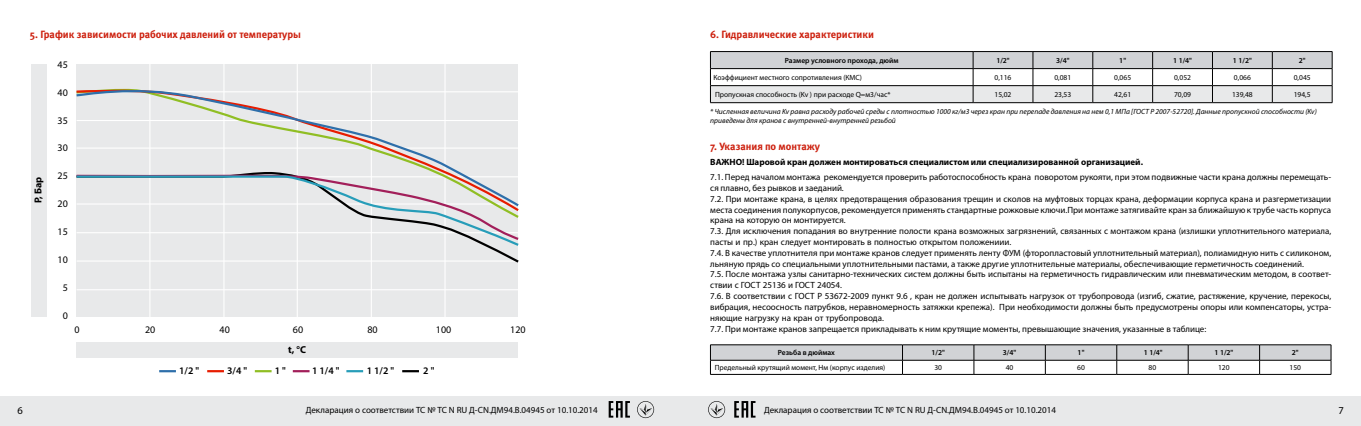
<style>
.page{position:relative;width:1361px;height:426px;background:#fff}
.page>*{position:absolute;margin:0;border:0;box-sizing:border-box;transform-origin:0 0}
.t1{font:10.5px "Meta Bold C";color:#cd210f}
.t2{font:10.5px "Myriad Pro";color:#000}
.t3{font:10.05px "Myriad Pro";color:#000}
.t4{font:600 10.05px "Myriad Pro";color:#000}
.t5{font:700 10.05px "Myriad Pro";color:#000}
.t6{font:9px/10.8px "Myriad Pro";color:#000}
.t7{font:700 9px "Myriad Pro";color:#000}
.t8{font:italic 7.5px/9px "Myriad Pro";color:#000}
.t9{font:7.5px "Myriad Pro";color:#000}
.t10{font:600 7.5px "Myriad Pro";color:#000}
</style>
<div class="page">
<div style="left:0;top:395px;width:1361px;height:30px;background:#e8e9ea"></div>
<svg style="left:708px;top:401px;width:17px;height:16px"></svg>
<svg style="left:637px;top:401px;width:17px;height:16px"></svg>
<svg style="left:609px;top:401px;width:21px;height:16px"></svg>
<svg style="left:734px;top:401px;width:21px;height:16px"></svg>
<svg style="left:710px;top:344px;width:621px;height:30px"></svg>
<hr style="left:710px;top:102px;width:263px;height:1px;background:#000">
<hr style="left:973px;top:102px;width:60px;height:1px;background:#000">
<hr style="left:1033px;top:102px;width:60px;height:1px;background:#000">
<hr style="left:1093px;top:102px;width:59px;height:1px;background:#000">
<hr style="left:1152px;top:102px;width:60px;height:1px;background:#000">
<hr style="left:1212px;top:102px;width:60px;height:1px;background:#000">
<hr style="left:1272px;top:102px;width:60px;height:1px;background:#000">
<svg style="left:710px;top:51px;width:623px;height:51px"></svg>
<div style="left:77px;top:64px;width:441px;height:252px;background:#e8e9ea"></div>
<div style="left:77px;top:342px;width:441px;height:15px;background:#e8e9ea"></div>
<div style="left:31px;top:64px;width:16px;height:252px;background:#e8e9ea"></div>
<hr style="left:149px;top:62px;width:1px;height:258px;background:#fff">
<hr style="left:223px;top:62px;width:1px;height:258px;background:#fff">
<hr style="left:297px;top:62px;width:1px;height:258px;background:#fff">
<hr style="left:371px;top:62px;width:1px;height:258px;background:#fff">
<hr style="left:444px;top:62px;width:1px;height:258px;background:#fff">
<hr style="left:77px;top:289px;width:441px;height:1px;background:#fff">
<svg style="left:76px;top:247px;width:443px;height:17px"></svg>
<svg style="left:76px;top:208px;width:443px;height:39px"></svg>
<svg style="left:76px;top:85px;width:443px;height:123px"></svg>
<hr style="left:159px;top:369px;width:17px;height:3px;background:#2e6faa">
<hr style="left:207px;top:369px;width:17px;height:3px;background:#e71c00">
<hr style="left:255px;top:369px;width:17px;height:3px;background:#90be24">
<hr style="left:293px;top:369px;width:16px;height:3px;background:#a21f5a">
<hr style="left:346px;top:369px;width:17px;height:3px;background:#279db9">
<hr style="left:402px;top:369px;width:17px;height:3px;background:#000">
<p class="t1" style="left:30px;top:28px;width:273px">5. График зависимости рабочих давлений от температуры</p>
<p class="t1" style="left:710px;top:28px;width:165px">6. Гидравлические характеристики</p>
<p class="t5" style="left:32px;top:203px;width:28px;rotate:-90deg">P, Бар</p>
<p class="t3" style="left:58px;top:58px;width:12px">45</p>
<p class="t3" style="left:58px;top:86px;width:12px">40</p>
<p class="t3" style="left:58px;top:114px;width:12px">35</p>
<p class="t3" style="left:58px;top:142px;width:12px">30</p>
<p class="t3" style="left:58px;top:170px;width:12px">25</p>
<p class="t3" style="left:58px;top:197px;width:12px">20</p>
<p class="t3" style="left:58px;top:225px;width:12px">15</p>
<p class="t3" style="left:58px;top:253px;width:12px">10</p>
<p class="t3" style="left:63px;top:281px;width:7px">5</p>
<p class="t3" style="left:63px;top:309px;width:7px">0</p>
<p class="t3" style="left:74px;top:322px;width:7px">0</p>
<p class="t3" style="left:145px;top:322px;width:12px">20</p>
<p class="t3" style="left:220px;top:322px;width:12px">40</p>
<p class="t3" style="left:293px;top:322px;width:12px">60</p>
<p class="t3" style="left:367px;top:322px;width:12px">80</p>
<p class="t3" style="left:436px;top:322px;width:17px">100</p>
<p class="t3" style="left:510px;top:322px;width:17px">120</p>
<p class="t4" style="left:179px;top:364px;width:21px">1/2 "</p>
<p class="t4" style="left:227px;top:364px;width:21px">3/4 "</p>
<p class="t4" style="left:275px;top:364px;width:13px">1 "</p>
<p class="t4" style="left:312px;top:364px;width:29px">1 1/4 "</p>
<p class="t4" style="left:367px;top:364px;width:29px">1 1/2 "</p>
<p class="t4" style="left:423px;top:364px;width:13px">2 "</p>
<p class="t5" style="left:288px;top:342px;width:19px">t, °C</p>
<p class="t10" style="left:785px;top:56px;width:115px">Размер условного прохода, дюйм</p>
<p class="t10" style="left:996px;top:56px;width:15px">1/2"</p>
<p class="t10" style="left:1056px;top:56px;width:15px">3/4"</p>
<p class="t10" style="left:1119px;top:56px;width:8px">1"</p>
<p class="t10" style="left:1173px;top:56px;width:20px">1 1/4"</p>
<p class="t10" style="left:1233px;top:56px;width:20px">1 1/2"</p>
<p class="t10" style="left:1299px;top:56px;width:8px">2"</p>
<p class="t9" style="left:713px;top:73px;width:150px">Коэффициент местного сопротивления (КМС)</p>
<p class="t9" style="left:994px;top:73px;width:18px">0,116</p>
<p class="t9" style="left:1054px;top:73px;width:18px">0,081</p>
<p class="t9" style="left:1114px;top:73px;width:18px">0,065</p>
<p class="t9" style="left:1174px;top:73px;width:18px">0,052</p>
<p class="t9" style="left:1234px;top:73px;width:18px">0,066</p>
<p class="t9" style="left:1293px;top:73px;width:18px">0,045</p>
<p class="t9" style="left:715px;top:90px;width:177px">Пропускная способность (Kv ) при расходе Q=м3/час*</p>
<p class="t9" style="left:994px;top:90px;width:18px">15,02</p>
<p class="t9" style="left:1054px;top:90px;width:18px">23,53</p>
<p class="t9" style="left:1114px;top:90px;width:18px">42,61</p>
<p class="t9" style="left:1174px;top:90px;width:18px">70,09</p>
<p class="t9" style="left:1232px;top:90px;width:22px">139,48</p>
<p class="t9" style="left:1293px;top:90px;width:18px">194,5</p>
<p class="t8" style="left:710px;top:107px;width:608px">* Численная величина Kv равна расходу рабочей среды с плотностью 1000 кг/м3 через кран при перепаде давления на нем 0,1 МПа [ГОСТ Р 2007-52720]. Данные пропускной способности (Kv) приведены для кранов с внутренней-внутренней резьбой</p>
<p class="t1" style="left:710px;top:140px;width:111px">7. Указания по монтажу</p>
<p class="t7" style="left:710px;top:156px;width:434px">ВАЖНО! Шаровой кран должен монтироваться специалистом или специализированной организацией.</p>
<p class="t6" style="left:710px;top:171px;width:622px">7.1. Перед началом монтажа рекомендуется проверить работоспособность крана поворотом рукояти, при этом подвижные части крана должны перемещать&shy;ся плавно, без рывков и заеданий.<br>7.2. При монтаже крана, в целях предотвращения образования трещин и сколов на муфтовых торцах крана, деформации корпуса крана и разгерметизации места соединения полукорпусов, рекомендуется применять стандартные рожковые ключи.При монтаже затягивайте кран за ближайшую к трубе часть корпуса крана на которую он монтируется.<br>7.3. Для исключения попадания во внутренние полости крана возможных загрязнений, связанных с монтажом крана (излишки уплотнительного материала, пасты и пр.) кран следует монтировать в полностью открытом положениии.<br>7.4. В качестве уплотнителя при монтаже кранов следует применять ленту ФУМ (фторопластовый уплотнительный материал), полиамидную нить с силиконом, льняную прядь со специальными уплотнительными пастами, а также другие уплотнительные материалы, обеспечивающие герметичность соединений.<br>7.5. После монтажа узлы санитарно-технических систем должны быть испытаны на герметичность гидравлическим или пневматическим методом, в соответ&shy;ствии с ГОСТ 25136 и ГОСТ 24054.<br>7.6. В соответствии с ГОСТ Р 53672-2009 пункт 9.6 , кран не должен испытывать нагрузок от трубопровода (изгиб, сжатие, растяжение, кручение, перекосы, вибрация, несоосность патрубков, неравномерность затяжки крепежа). При необходимости должны быть предусмотрены опоры или компенсаторы, устра&shy;няющие нагрузку на кран от трубопровода.<br>7.7. При монтаже кранов запрещается прикладывать к ним крутящие моменты, превышающие значения, указанные в таблице:</p>
<p class="t10" style="left:778px;top:347px;width:59px">Резьба в дюймах</p>
<p class="t10" style="left:931px;top:347px;width:15px">1/2"</p>
<p class="t10" style="left:1003px;top:347px;width:15px">3/4"</p>
<p class="t10" style="left:1077px;top:347px;width:8px">1"</p>
<p class="t10" style="left:1143px;top:347px;width:20px">1 1/4"</p>
<p class="t10" style="left:1214px;top:347px;width:20px">1 1/2"</p>
<p class="t10" style="left:1292px;top:347px;width:8px">2"</p>
<p class="t9" style="left:715px;top:362px;width:172px">Предельный крутящий момент, Нм (корпус изделия)</p>
<p class="t9" style="left:934px;top:362px;width:9px">30</p>
<p class="t9" style="left:1006px;top:362px;width:9px">40</p>
<p class="t9" style="left:1077px;top:362px;width:9px">60</p>
<p class="t9" style="left:1148px;top:362px;width:9px">80</p>
<p class="t9" style="left:1218px;top:362px;width:13px">120</p>
<p class="t9" style="left:1289px;top:362px;width:13px">150</p>
<p class="t2" style="left:18px;top:404px;width:7px">6</p>
<p class="t6" style="left:306px;top:403px;width:293px">Декларация о соответствии ТС № ТС N RU Д-CN.ДМ94.В.04945 от 10.10.2014</p>
<p class="t6" style="left:764px;top:403px;width:293px">Декларация о соответствии ТС № ТС N RU Д-CN.ДМ94.В.04945 от 10.10.2014</p>
<p class="t2" style="left:1338px;top:404px;width:7px">7</p>
</div>
